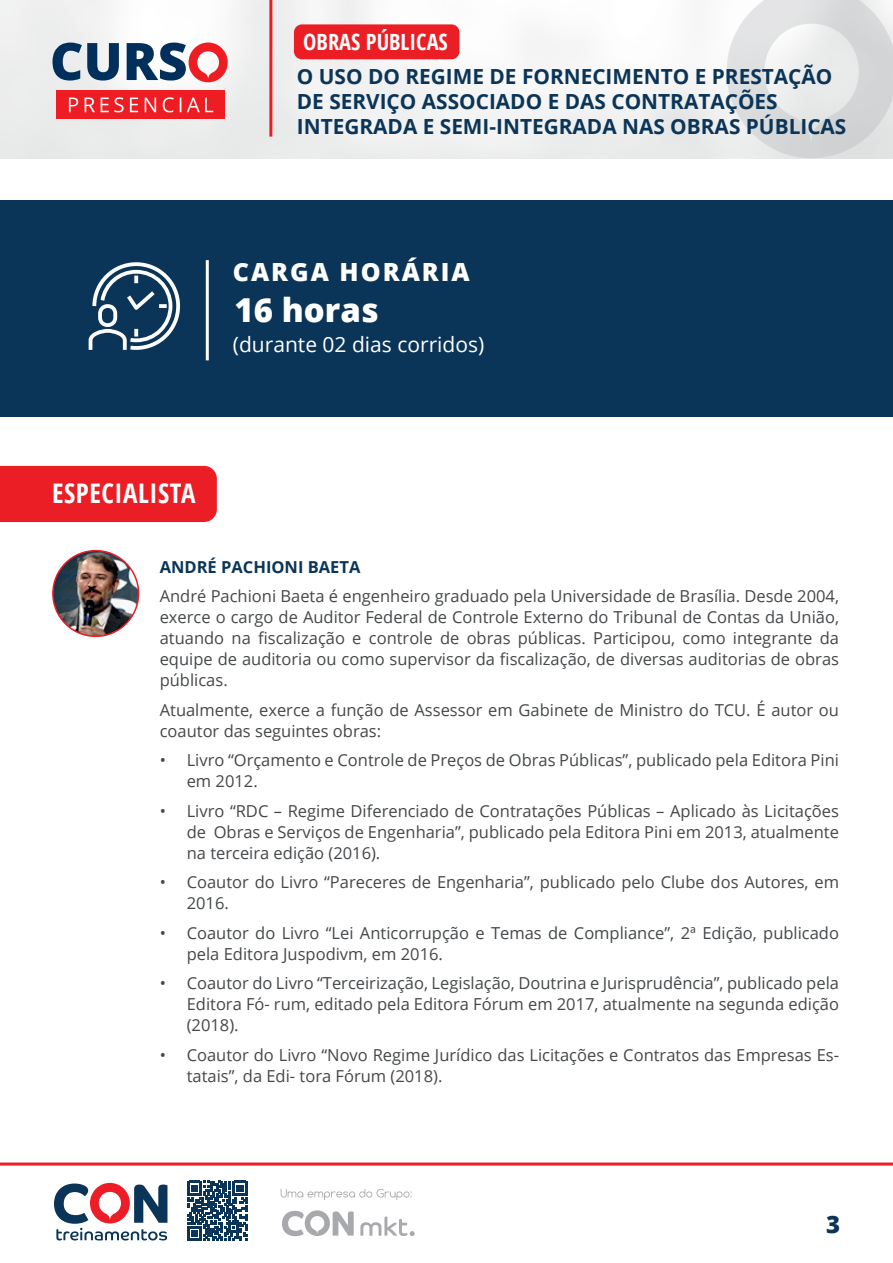
<style>
.page{position:relative;width:893px;height:1263px;background:#fff}
.page>*{position:absolute;margin:0;border:0;box-sizing:border-box;transform-origin:0 0}
.t1{font:800 33px "Open Sans";color:#fff}
.t2{font:700 condensed 27px "Open Sans";letter-spacing:.02em;color:#fff}
.t3{font:800 25.05px "Open Sans";letter-spacing:.08em;color:#fff}
.t4{font:800 24px "Open Sans";color:#0b3558}
.t5{font:700 condensed 22.35px "Open Sans";color:#fff}
.t6{font:21px "Open Sans";color:#fff}
.t7{font:700 20.85px/25px "Open Sans";color:#0b3558}
.t8{font:16.5px/21px "Open Sans";color:#444749}
.t9{font:700 16.5px "Open Sans";color:#0b3558}
</style>
<div class="page">
<img style="left:0;top:0;width:893px;height:158px">
<svg style="left:0;top:1162px;width:893px;height:79px"></svg>
<svg style="left:281px;top:1189px;width:131px;height:11px"></svg>
<svg style="left:360px;top:1216px;width:55px;height:20px"></svg>
<svg style="left:282px;top:1210px;width:72px;height:26px"></svg>
<svg style="left:54px;top:1183px;width:113px;height:57px"></svg>
<svg style="left:187px;top:1181px;width:60px;height:60px"></svg>
<hr style="left:269px;top:0;width:3px;height:137px;background:#ee1d23">
<svg style="left:52px;top:43px;width:176px;height:39px"></svg>
<div style="left:56px;top:90px;width:169px;height:28px;background:#ee1d23"></div>
<svg style="left:69px;top:97px;width:144px;height:15px"></svg>
<div style="left:294px;top:24px;width:165px;height:35px;background:#ec1e25;border-radius:8px"></div>
<div style="left:0;top:200px;width:893px;height:217px;background:#0b3558"></div>
<svg style="left:88px;top:262px;width:92px;height:88px"></svg>
<hr style="left:206px;top:260px;width:3px;height:100px;background:#fff">
<div style="left:0;top:466px;width:217px;height:56px;background:#ec1e25"></div>
<img style="left:53px;top:551px;width:86px;height:85px;border-radius:43px">
<div style="left:52px;top:550px;width:87px;height:87px;border:2px solid #ec1e25;border-radius:50%"></div>
<h3 class="t5" style="left:303px;top:26px;width:146px">OBRAS PÚBLICAS</h3>
<p class="t7" style="left:297px;top:64px;width:551px">O USO DO REGIME DE FORNECIMENTO E PRESTAÇÃO<br>DE SERVIÇO ASSOCIADO E DAS CONTRATAÇÕES<br>INTEGRADA E SEMI-INTEGRADA NAS OBRAS PÚBLICAS</p>
<h3 class="t3" style="left:233px;top:253px;width:238px">CARGA HORÁRIA</h3>
<h1 class="t1" style="left:235px;top:285px;width:146px">16 horas</h1>
<p class="t6" style="left:233px;top:330px;width:253px">(durante 02 dias corridos)</p>
<h2 class="t2" style="left:52px;top:474px;width:145px">ESPECIALISTA</h2>
<p class="t9" style="left:160px;top:555px;width:202px">ANDRÉ PACHIONI BAETA</p>
<p class="t8" style="left:160px;top:585px;width:681px;text-align:justify">André Pachioni Baeta é engenheiro graduado pela Universidade de Brasília. Desde 2004, exerce o cargo de Auditor Federal de Controle Externo do Tribunal de Contas da União, atuando na fiscalização e controle de obras públicas. Participou, como integrante da equipe de auditoria ou como supervisor da fiscalização, de diversas auditorias de obras públicas.</p>
<p class="t8" style="left:160px;top:699px;width:681px">Atualmente, exerce a função de Assessor em Gabinete de Ministro do TCU. É autor ou coautor das seguintes obras:</p>
<p class="t8" style="left:187px;top:749px;width:654px;text-indent:-27px">• Livro “Orçamento e Controle de Preços de Obras Públicas”, publicado pela Editora Pini em 2012.</p>
<p class="t8" style="left:187px;top:800px;width:654px;text-align:justify;text-indent:-27px">• Livro “RDC – Regime Diferenciado de Contratações Públicas – Aplicado às Licitações de Obras e Serviços de Engenharia”, publicado pela Editora Pini em 2013, atualmente na terceira edição (2016).</p>
<p class="t8" style="left:187px;top:871px;width:654px;text-indent:-27px">• Coautor do Livro “Pareceres de Engenharia”, publicado pelo Clube dos Autores, em<br>2016.</p>
<p class="t8" style="left:187px;top:922px;width:654px;text-indent:-27px">• Coautor do Livro “Lei Anticorrupção e Temas de Compliance”, 2ª Edição, publicado pela Editora Juspodivm, em 2016.</p>
<p class="t8" style="left:187px;top:972px;width:654px;text-align:justify;text-indent:-27px">• Coautor do Livro “Terceirização, Legislação, Doutrina e Jurisprudência”, publicado pela Editora Fó- rum, editado pela Editora Fórum em 2017, atualmente na segunda edição (2018).</p>
<p class="t8" style="left:187px;top:1044px;width:654px;text-indent:-27px">• Coautor do Livro “Novo Regime Jurídico das Licitações e Contratos das Empresas Es&shy;tatais”, da Edi- tora Fórum (2018).</p>
<h3 class="t4" style="left:826px;top:1206px;width:16px">3</h3>
</div>
